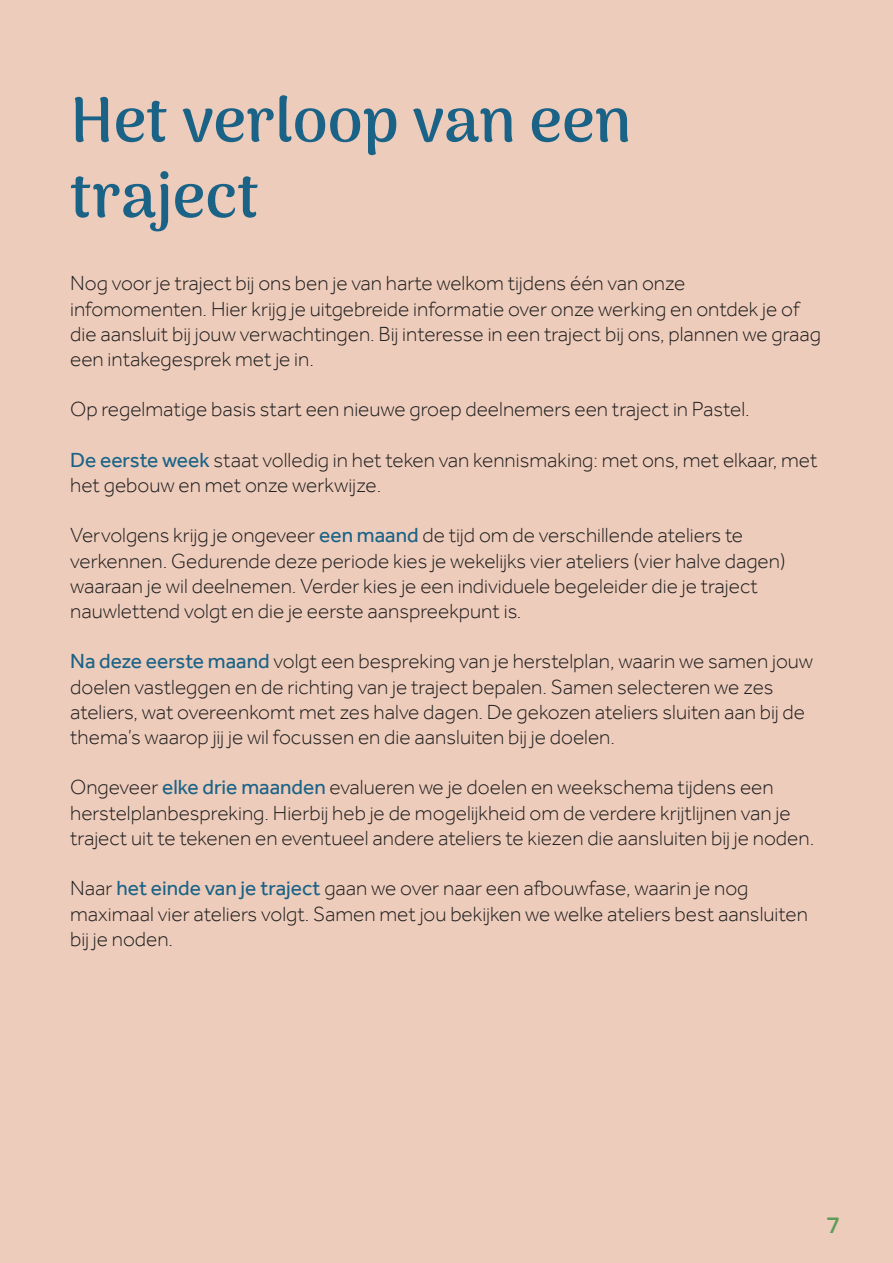
<style>
.page{position:relative;width:893px;height:1263px;background:#ecb}
.page>*{position:absolute;margin:0;border:0;box-sizing:border-box;transform-origin:0 0}
.t1{font:700 63px/75.6px "Arima Madurai";color:#1a6387}
.t2{font:22.5px "Co Headline";color:#5d9d58}
.t3{font:300 21px/25.2px "Effra";color:#1d1d1d}
.s1{font-weight:400;color:#1a6387}
</style>
<div class="page">
<h1 class="t1" style="left:70px;top:83px;width:563px">Het verloop van een traject</h1>
<p class="t3" style="left:70px;top:271px;width:752px">Nog voor je traject bij ons ben je van harte welkom tijdens één van onze infomomenten. Hier krijg je uitgebreide informatie over onze werking en ontdek je of die aansluit bij jouw verwachtingen. Bij interesse in een traject bij ons, plannen we graag een intakegesprek met je in.</p>
<p class="t3" style="left:70px;top:397px;width:681px">Op regelmatige basis start een nieuwe groep deelnemers een traject in Pastel.</p>
<p class="t3" style="left:70px;top:447px;width:749px"><span class="s1">De eerste week</span> staat volledig in het teken van kennismaking: met ons, met elkaar, met het gebouw en met onze werkwijze.</p>
<p class="t3" style="left:70px;top:523px;width:717px">Vervolgens krijg je ongeveer <span class="s1">een maand</span> de tijd om de verschillende ateliers te verkennen. Gedurende deze periode kies je wekelijks vier ateliers (vier halve dagen) waaraan je wil deelnemen. Verder kies je een individuele begeleider die je traject nauwlettend volgt en die je eerste aanspreekpunt is.</p>
<p class="t3" style="left:70px;top:649px;width:745px"><span class="s1">Na deze eerste maand</span> volgt een bespreking van je herstelplan, waarin we samen jouw doelen vastleggen en de richting van je traject bepalen. Samen selecteren we zes ateliers, wat overeenkomt met zes halve dagen. De gekozen ateliers sluiten aan bij de thema’s waarop jij je wil focussen en die aansluiten bij je doelen.</p>
<p class="t3" style="left:70px;top:775px;width:746px">Ongeveer <span class="s1">elke drie maanden</span> evalueren we je doelen en weekschema tijdens een herstelplanbespreking. Hierbij heb je de mogelijkheid om de verdere krijtlijnen van je traject uit te tekenen en eventueel andere ateliers te kiezen die aansluiten bij je noden.</p>
<p class="t3" style="left:70px;top:875px;width:739px">Naar <span class="s1">het einde van je traject</span> gaan we over naar een afbouwfase, waarin je nog maximaal vier ateliers volgt. Samen met jou bekijken we welke ateliers best aansluiten bij je noden.</p>
<p class="t2" style="left:827px;top:1212px;width:13px">7</p>
</div>
